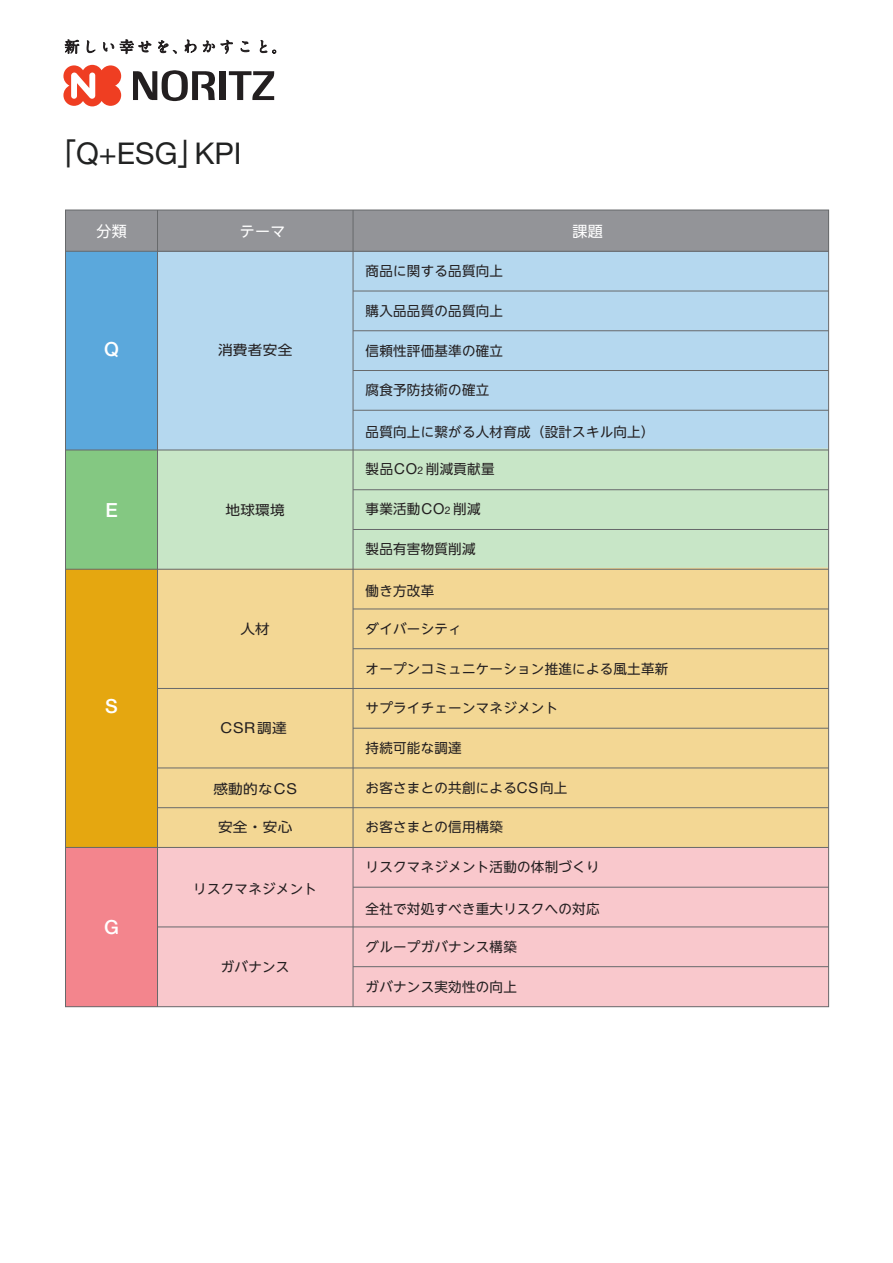
<style>
.page{position:relative;width:893px;height:1263px;background:#fff}
.page>*{position:absolute;margin:0;border:0;box-sizing:border-box;transform-origin:0 0}
.t1{font:30px "Helvetica Neue";color:#212222}
.t2{font:500 19.5px "Helvetica Neue";color:#fff}
.t3{font:15px "UD Shin Go NT Pro";letter-spacing:.02em;color:#fff}
.t4{font:15px "Helvetica Neue";color:#231f20;scale:1.08 1}
.t5{font:13.5px "UD Shin Go NT Pro";letter-spacing:.02em;color:#231f20}
.t6{font:13.5px "UD Shin Go NT Pro";letter-spacing:.02em;color:#231f20;scale:1.08 1}
.s1{font-family:"UD Shin Go NT Pro"}
.s2{font-family:"UD Shin Go NT Pro";font-size:13.5px}
.s3{font-family:"Helvetica Neue";font-size:15px}
.s4{font-family:"Helvetica Neue";font-size:10.5px}
</style>
<div class="page">
<div style="left:65px;top:210px;width:764px;height:41px;background:#939498"></div>
<div style="left:158px;top:252px;width:669px;height:196px;background:#b5d8ef"></div>
<div style="left:158px;top:448px;width:669px;height:119px;background:#c8e6c7"></div>
<div style="left:157px;top:847px;width:672px;height:160px;background:#f9c8cc"></div>
<div style="left:158px;top:567px;width:669px;height:280px;background:#f3d794"></div>
<div style="left:66px;top:252px;width:92px;height:198px;background:#5ba8dc"></div>
<div style="left:66px;top:450px;width:92px;height:119px;background:#84c882"></div>
<div style="left:66px;top:847px;width:92px;height:160px;background:#f3858d"></div>
<div style="left:66px;top:569px;width:92px;height:278px;background:#e5a710"></div>
<svg style="left:65px;top:40px;width:14px;height:14px"></svg>
<svg style="left:87px;top:40px;width:8px;height:13px"></svg>
<svg style="left:103px;top:42px;width:11px;height:9px"></svg>
<svg style="left:120px;top:39px;width:31px;height:15px"></svg>
<svg style="left:158px;top:40px;width:19px;height:14px"></svg>
<svg style="left:185px;top:40px;width:11px;height:13px"></svg>
<svg style="left:203px;top:41px;width:12px;height:11px"></svg>
<svg style="left:221px;top:40px;width:12px;height:14px"></svg>
<svg style="left:241px;top:41px;width:8px;height:11px"></svg>
<svg style="left:260px;top:40px;width:16px;height:13px"></svg>
<svg style="left:63px;top:65px;width:58px;height:41px"></svg>
<svg style="left:133px;top:70px;width:82px;height:31px"></svg>
<div style="left:220px;top:71px;width:6px;height:29px;background:#231f20"></div>
<svg style="left:229px;top:71px;width:45px;height:29px"></svg>
<hr style="left:353px;top:966px;width:476px;height:1px;background:#67696b">
<hr style="left:158px;top:926px;width:671px;height:1px;background:#67696b">
<hr style="left:353px;top:887px;width:476px;height:1px;background:#67696b">
<hr style="left:65px;top:847px;width:764px;height:1px;background:#67696b">
<hr style="left:158px;top:807px;width:671px;height:1px;background:#67696b">
<hr style="left:158px;top:767px;width:671px;height:1px;background:#67696b">
<hr style="left:353px;top:728px;width:476px;height:1px;background:#67696b">
<hr style="left:158px;top:688px;width:671px;height:1px;background:#67696b">
<hr style="left:353px;top:648px;width:476px;height:1px;background:#67696b">
<hr style="left:353px;top:609px;width:476px;height:1px;background:#67696b">
<hr style="left:65px;top:569px;width:764px;height:1px;background:#67696b">
<hr style="left:353px;top:529px;width:476px;height:1px;background:#67696b">
<hr style="left:353px;top:489px;width:476px;height:1px;background:#67696b">
<hr style="left:65px;top:450px;width:764px;height:1px;background:#67696b">
<hr style="left:353px;top:410px;width:476px;height:1px;background:#67696b">
<hr style="left:353px;top:370px;width:476px;height:1px;background:#67696b">
<hr style="left:353px;top:330px;width:476px;height:1px;background:#67696b">
<hr style="left:353px;top:291px;width:476px;height:1px;background:#67696b">
<hr style="left:65px;top:251px;width:764px;height:1px;background:#67696b">
<hr style="left:353px;top:210px;width:1px;height:797px;background:#67696b">
<hr style="left:157px;top:210px;width:1px;height:797px;background:#67696b">
<h1 class="t1" style="left:46px;top:135px;width:197px"><span class="s1">「</span>Q+ESG<span class="s1">」</span>KPI</h1>
<p class="t3" style="left:96px;top:220px;width:32px">分類</p>
<h2 class="t2" style="left:104px;top:338px;width:16px">Q</h2>
<h2 class="t2" style="left:105px;top:499px;width:14px">E</h2>
<h2 class="t2" style="left:105px;top:695px;width:14px">S</h2>
<h2 class="t2" style="left:104px;top:916px;width:16px">G</h2>
<p class="t3" style="left:240px;top:220px;width:47px">テーマ</p>
<p class="t6" style="left:218px;top:339px;width:70px">消費者安全</p>
<p class="t6" style="left:225px;top:499px;width:56px">地球環境</p>
<p class="t6" style="left:240px;top:618px;width:29px">人材</p>
<p class="t4" style="left:221px;top:719px;width:63px">CSR<span class="s2">調達</span></p>
<p class="t6" style="left:213px;top:778px;width:79px">感動的な<span class="s3">CS</span></p>
<p class="t6" style="left:218px;top:816px;width:70px">安全・安心</p>
<p class="t5" style="left:193px;top:878px;width:125px">リスクマネジメント</p>
<p class="t5" style="left:221px;top:955px;width:70px">ガバナンス</p>
<p class="t3" style="left:572px;top:220px;width:32px">課題</p>
<p class="t5" style="left:366px;top:260px;width:139px">商品に関する品質向上</p>
<p class="t5" style="left:366px;top:300px;width:139px">購入品品質の品質向上</p>
<p class="t5" style="left:366px;top:339px;width:139px">信頼性評価基準の確立</p>
<p class="t5" style="left:366px;top:379px;width:125px">腐食予防技術の確立</p>
<p class="t5" style="left:366px;top:420px;width:290px">品質向上に繋がる人材育成（設計スキル向上）</p>
<p class="t5" style="left:366px;top:458px;width:130px">製品<span class="s3">CO</span><span class="s4">2</span> 削減貢献量</p>
<p class="t5" style="left:366px;top:498px;width:116px">事業活動<span class="s3">CO</span><span class="s4">2</span> 削減</p>
<p class="t5" style="left:366px;top:538px;width:111px">製品有害物質削減</p>
<p class="t5" style="left:366px;top:580px;width:70px">働き方改革</p>
<p class="t5" style="left:366px;top:618px;width:98px">ダイバーシティ</p>
<p class="t5" style="left:366px;top:658px;width:304px">オープンコミュニケーション推進による風土革新</p>
<p class="t5" style="left:366px;top:697px;width:194px">サプライチェーンマネジメント</p>
<p class="t5" style="left:366px;top:736px;width:98px">持続可能な調達</p>
<p class="t5" style="left:366px;top:777px;width:203px">お客さまとの共創による<span class="s3">CS</span>向上</p>
<p class="t5" style="left:366px;top:816px;width:139px">お客さまとの信用構築</p>
<p class="t5" style="left:366px;top:856px;width:235px">リスクマネジメント活動の体制づくり</p>
<p class="t5" style="left:366px;top:897px;width:235px">全社で対処すべき重大リスクへの対応</p>
<p class="t5" style="left:366px;top:936px;width:153px">グループガバナンス構築</p>
<p class="t5" style="left:366px;top:975px;width:153px">ガバナンス実効性の向上</p>
</div>
